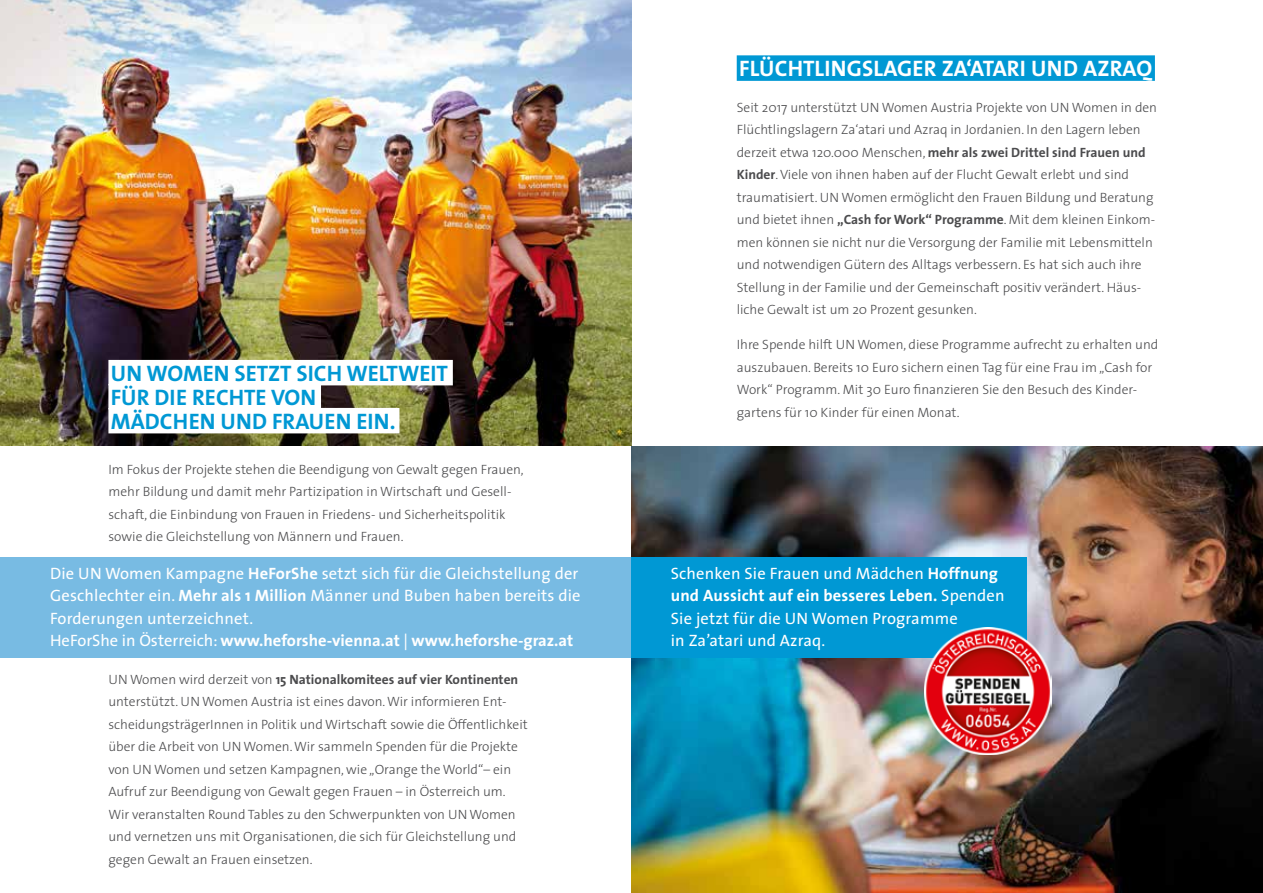
<style>
.page{position:relative;width:1263px;height:893px;background:#fff}
.page>*{position:absolute;margin:0;border:0;box-sizing:border-box;transform-origin:0 0}
.t1{font:700 22.5px/24px "The Sans";color:#0098d4}
.t2{font:700 22.5px "The Sans";letter-spacing:.005em;color:#fff}
.t3{font:16.5px/22.5px "The Sans";letter-spacing:.01em;color:#fff}
.t4{font:300 13.5px/22.5px "The Sans";color:#4b4b4d}
.s1{font-weight:700}
</style>
<div class="page">
<img style="left:631px;top:446px;width:632px;height:447px">
<div style="left:737px;top:55px;width:418px;height:26px;background:#0098d4"></div>
<img style="left:0;top:0;width:631px;height:446px">
<div style="left:108px;top:360px;width:345px;height:25px;background:#fff"></div>
<div style="left:108px;top:384px;width:213px;height:25px;background:#fff"></div>
<div style="left:108px;top:408px;width:291px;height:25px;background:#fff"></div>
<div style="left:0;top:557px;width:631px;height:101px;background:#78bbe3"></div>
<div style="left:631px;top:557px;width:396px;height:101px;background:#0098d4"></div>
<img style="left:925px;top:628px;width:127px;height:127px">
<h1 class="t1" style="left:111px;top:361px;width:339px">UN Women setzt sich weltweit für die Rechte von<br>Mädchen un d Frauen ein.</h1>
<p class="t4" style="left:108px;top:458px;width:417px">Im Fokus der Projekte stehen die Beendigung von Gewalt gegen Frauen, mehr Bildung und damit mehr Partizipation in Wirtschaft und Gesell&shy;schaft, die Einbindung von Frauen in Friedens- und Sicherheitspolitik sowie die Gleichstellung von Männern und Frauen.</p>
<h1 class="t2" style="left:739px;top:50px;width:414px">Flüchtlingslager Za‘atari un d Azraq</h1>
<p class="t4" style="left:737px;top:95px;width:422px">Seit 2017 unterstützt UN Women Austria Projekte von UN Women in den Flüchtlingslagern Za‘atari und Azraq in Jordanien. In den Lagern leben derzeit etwa 120.000 Menschen, <span class="s1">mehr als zwei Drittel sind Frauen und Kinder</span>. Viele von ihnen haben auf der Flucht Gewalt erlebt und sind traumatisiert. UN Women ermöglicht den Frauen Bildung und Beratung und bietet ihnen <span class="s1">„Cash for Work“ Programme</span>. Mit dem kleinen Einkom&shy;men können sie nicht nur die Versorgung der Familie mit Lebensmitteln und notwendigen Gütern des Alltags verbessern. Es hat sich auch ihre Stellung in der Familie und der Gemeinschaft positiv verändert. Häus&shy;liche Gewalt ist um 20 Prozent gesunken.</p>
<p class="t4" style="left:737px;top:333px;width:423px">Ihre Spende hilft UN Women, diese Programme aufrecht zu erhalten und auszubauen. Bereits 10 Euro sichern einen Tag für eine Frau im „Cash for Work“ Programm. Mit 30 Euro finanzieren Sie den Besuch des Kinder&shy;gartens für 10 Kinder für einen Monat.</p>
<p class="t3" style="left:50px;top:561px;width:532px">Die UN Women Kampagne <span class="s1">HeForShe</span> setzt sich für die Gleichstellung der Geschlechter ein. <span class="s1">Mehr als 1 Million</span> Männer und Buben haben bereits die Forderungen unterzeichnet.<br>HeForShe in Österreich: <span class="s1">www.heforshe-vienna.at</span> | <span class="s1">www.heforshe-graz.at</span></p>
<p class="t3" style="left:671px;top:561px;width:335px">Schenken Sie Frauen und Mädchen <span class="s1">Hoffnung und Aussicht auf ein besseres Leben.</span> Spenden Sie jetzt für die UN Women Programme<br>in Za’atari und Azraq.</p>
<p class="t4" style="left:108px;top:667px;width:421px">UN Women wird derzeit von <span class="s1">15 Nationalkomitees auf vier Kontinenten </span>unterstützt. UN Women Austria ist eines davon. Wir informieren Ent&shy;scheidungsträgerInnen in Politik und Wirtschaft sowie die Öffentlichkeit über die Arbeit von UN Women. Wir sammeln Spenden für die Projekte von UN Women und setzen Kampagnen, wie „Orange the World“– ein Aufruf zur Beendigung von Gewalt gegen Frauen – in Österreich um.<br>Wir veranstalten Round Tables zu den Schwerpunkten von UN Women und vernetzen uns mit Organisationen, die sich für Gleichstellung und gegen Gewalt an Frauen einsetzen.</p>
</div>
